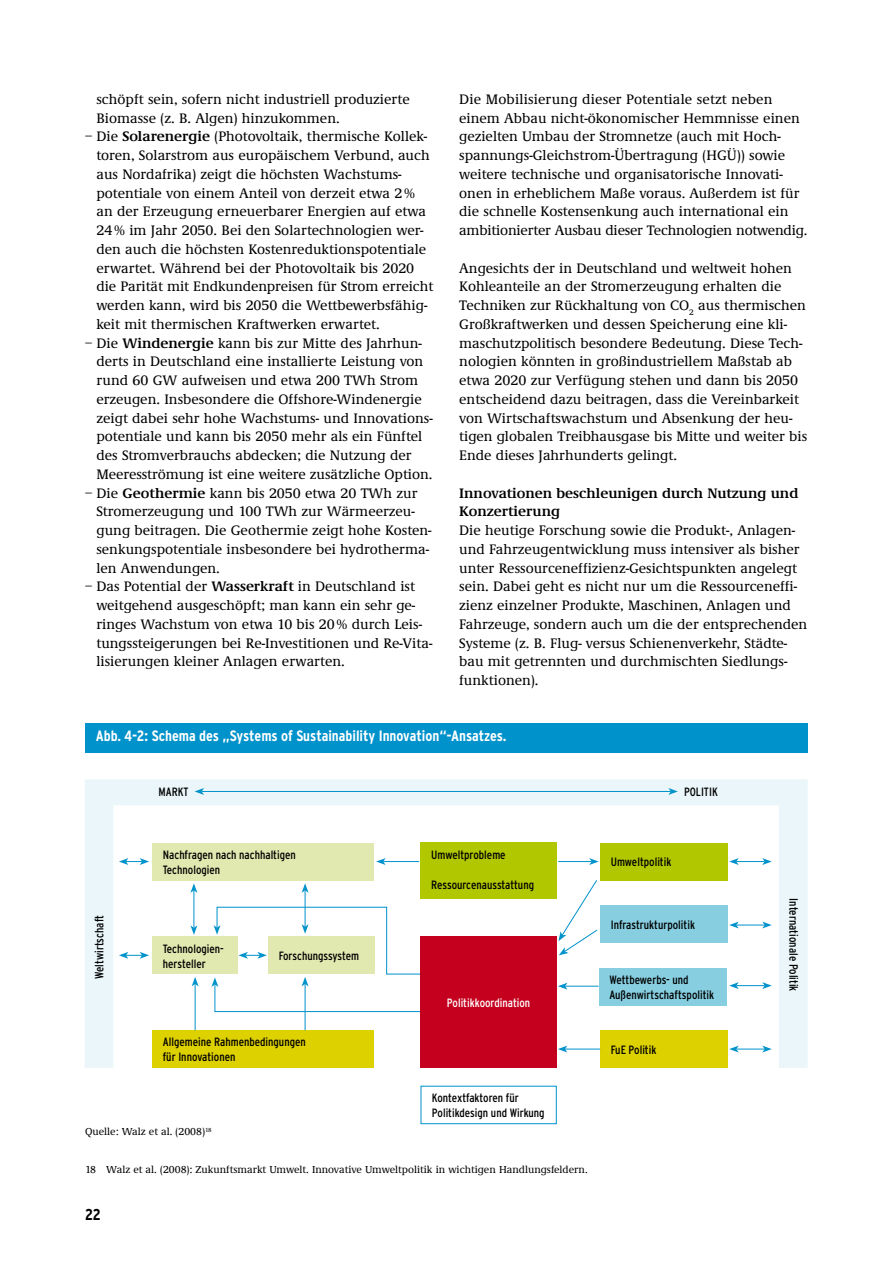
<style>
.page{position:relative;width:893px;height:1263px;background:#fff}
.page>*{position:absolute;margin:0;border:0;box-sizing:border-box;transform-origin:0 0}
.t1{font:700 condensed 15.75px "Interstate";color:#000}
.t2{font:700 condensed 15px "Interstate";color:#fff}
.t3{font:500 14.25px/18.8px "Demos EF";color:#000}
.t4{font:600 14.25px/18.8px "Demos EF";color:#000}
.t5{font:condensed 12px/15px "Interstate";color:#000}
.t6{font:condensed 12px "Interstate";color:#fff}
.t7{font:500 10.5px "Demos EF";color:#000}
.s1{font-weight:600}
</style>
<div class="page">
<svg style="left:85px;top:779px;width:722px;height:289px"></svg>
<div style="left:421px;top:843px;width:136px;height:56px;background:#b1c800"></div>
<div style="left:152px;top:843px;width:221px;height:37px;background:#e2e9b0"></div>
<div style="left:600px;top:843px;width:128px;height:37px;background:#b1c800"></div>
<div style="left:599px;top:968px;width:127px;height:37px;background:#86cee0"></div>
<div style="left:600px;top:905px;width:128px;height:38px;background:#86cee0"></div>
<div style="left:600px;top:1030px;width:128px;height:38px;background:#ddd100"></div>
<div style="left:152px;top:936px;width:85px;height:38px;background:#e2e9b0"></div>
<div style="left:152px;top:1030px;width:221px;height:38px;background:#ded100"></div>
<div style="left:421px;top:1086px;width:136px;height:38px;border:1px solid #0092cb"></div>
<div style="left:421px;top:936px;width:136px;height:132px;background:#c5001e"></div>
<hr style="left:194px;top:890px;width:1px;height:38px;background:#0092cb">
<svg style="left:190px;top:883px;width:7px;height:10px"></svg>
<svg style="left:190px;top:925px;width:7px;height:10px"></svg>
<hr style="left:305px;top:890px;width:1px;height:37px;background:#0092cb">
<svg style="left:302px;top:883px;width:7px;height:10px"></svg>
<hr style="left:305px;top:984px;width:1px;height:46px;background:#0092cb">
<hr style="left:195px;top:984px;width:1px;height:46px;background:#0092cb">
<svg style="left:192px;top:977px;width:7px;height:9px"></svg>
<svg style="left:119px;top:858px;width:30px;height:7px"></svg>
<svg style="left:119px;top:952px;width:30px;height:7px"></svg>
<hr style="left:565px;top:1049px;width:35px;height:1px;background:#0092cb">
<svg style="left:558px;top:1045px;width:9px;height:7px"></svg>
<svg style="left:729px;top:1045px;width:43px;height:7px"></svg>
<hr style="left:565px;top:986px;width:34px;height:1px;background:#0092cb">
<svg style="left:558px;top:983px;width:9px;height:7px"></svg>
<svg style="left:729px;top:982px;width:43px;height:7px"></svg>
<svg style="left:729px;top:921px;width:43px;height:7px"></svg>
<svg style="left:729px;top:858px;width:43px;height:7px"></svg>
<hr style="left:558px;top:861px;width:34px;height:1px;background:#0092cb">
<svg style="left:589px;top:858px;width:10px;height:7px"></svg>
<hr style="left:383px;top:861px;width:36px;height:1px;background:#0092cb">
<svg style="left:376px;top:858px;width:10px;height:7px"></svg>
<hr style="left:202px;top:791px;width:469px;height:1px;background:#0092cb">
<svg style="left:668px;top:788px;width:10px;height:7px"></svg>
<svg style="left:195px;top:788px;width:9px;height:7px"></svg>
<svg style="left:558px;top:879px;width:40px;height:76px"></svg>
<svg style="left:211px;top:906px;width:210px;height:106px"></svg>
<div style="left:85px;top:723px;width:723px;height:29px;background:#0092cb"></div>
<p class="t3" style="left:96px;top:90px;width:315px">schöpft sein, sofern nicht industriell produzierte<br>Biomasse (z. B. Algen) hinzukommen.</p>
<p class="t3" style="left:96px;top:128px;width:338px;text-indent:-11px">– Die <span class="s1">Solarenergie</span> (Photovoltaik, thermische Kollek&shy;toren, Solarstrom aus europäischem Verbund, auch aus Nordafrika) zeigt die höchsten Wachstums&shy;potentiale von einem Anteil von derzeit etwa 2% an der Erzeugung erneuerbarer Energien auf etwa 24% im Jahr 2050. Bei den Solartechnologien wer&shy;den auch die höchsten Kostenreduktionspotentiale erwartet. Während bei der Photovoltaik bis 2020 die Parität mit Endkundenpreisen für Strom erreicht werden kann, wird bis 2050 die Wettbewerbsfähig&shy;keit mit thermischen Kraftwerken erwartet.</p>
<p class="t3" style="left:96px;top:334px;width:338px;text-indent:-11px">– Die <span class="s1">Windenergie</span> kann bis zur Mitte des Jahrhun&shy;derts in Deutschland eine installierte Leistung von rund 60 GW aufweisen und etwa 200 TWh Strom erzeugen. Insbesondere die Offshore-Windenergie zeigt dabei sehr hohe Wachstums- und Innovations&shy;potentiale und kann bis 2050 mehr als ein Fünftel des Stromverbrauchs abdecken; die Nutzung der Meeresströmung ist eine weitere zusätzliche Option.</p>
<p class="t3" style="left:96px;top:484px;width:337px;text-indent:-11px">– Die <span class="s1">Geothermie</span> kann bis 2050 etwa 20 TWh zur Stromerzeugung und 100 TWh zur Wärmeerzeu&shy;gung beitragen. Die Geothermie zeigt hohe Kosten&shy;senkungspotentiale insbesondere bei hydrotherma&shy;len Anwendungen.</p>
<p class="t3" style="left:96px;top:578px;width:338px;text-indent:-11px">– Das Potential der <span class="s1">Wasserkraft</span> in Deutschland ist weitgehend ausgeschöpft; man kann ein sehr ge&shy;ringes Wachstum von etwa 10 bis 20% durch Leis&shy;tungssteigerungen bei Re-Investitionen und Re-Vita&shy;lisierungen kleiner Anlagen erwarten.</p>
<p class="t3" style="left:459px;top:90px;width:350px">Die Mobilisierung dieser Potentiale setzt neben einem Abbau nicht-ökonomischer Hemmnisse einen gezielten Umbau der Stromnetze (auch mit Hoch&shy;spannungs-Gleichstrom-Übertragung (HGÜ)) sowie weitere technische und organisatorische Innovati&shy;onen in erheblichem Maße voraus. Außerdem ist für die schnelle Kostensenkung auch international ein ambitionierter Ausbau dieser Technologien notwendig.</p>
<p class="t3" style="left:459px;top:259px;width:349px">Angesichts der in Deutschland und weltweit hohen Kohleanteile an der Stromerzeugung erhalten die Techniken zur Rückhaltung von CO<sub>2</sub> aus thermischen Großkraftwerken und dessen Speicherung eine kli&shy;maschutzpolitisch besondere Bedeutung. Diese Tech&shy;nologien könnten in großindustriellem Maßstab ab etwa 2020 zur Verfügung stehen und dann bis 2050 entscheidend dazu beitragen, dass die Vereinbarkeit von Wirtschaftswachstum und Absenkung der heu&shy;tigen globalen Treibhausgase bis Mitte und weiter bis Ende dieses Jahrhunderts gelingt.</p>
<p class="t4" style="left:459px;top:484px;width:341px">Innovationen beschleunigen durch Nutzung und<br>Konzertierung</p>
<p class="t3" style="left:459px;top:521px;width:350px">Die heutige Forschung sowie die Produkt-, Anlagen&shy;und Fahrzeugentwicklung muss intensiver als bisher unter Ressourceneffizienz-Gesichtspunkten angelegt sein. Dabei geht es nicht nur um die Ressourceneffi&shy;zienz einzelner Produkte, Maschinen, Anlagen und Fahrzeuge, sondern auch um die der entsprechenden Systeme (z. B. Flug- versus Schienenverkehr, Städte&shy;bau mit getrennten und durchmischten Siedlungs&shy;funktionen).</p>
<p class="t2" style="left:96px;top:727px;width:412px">Abb. 4-2: Schema des „Systems of Sustainability Innovation“-Ansatzes.</p>
<p class="t5" style="left:159px;top:784px;width:32px">MARKT</p>
<p class="t5" style="left:684px;top:784px;width:35px">POLITIK</p>
<p class="t5" style="left:92px;top:979px;width:66px;rotate:-90deg">Weltwirtschaft</p>
<p class="t5" style="left:431px;top:847px;width:76px">Umweltprobleme</p>
<p class="t5" style="left:431px;top:877px;width:104px">Ressourcenausstattung</p>
<p class="t5" style="left:163px;top:847px;width:135px">Nachfragen nach nachhaltigen<br>Technologien</p>
<p class="t5" style="left:611px;top:854px;width:62px">Umweltpolitik</p>
<p class="t5" style="left:163px;top:941px;width:63px">Technologien&shy;hersteller</p>
<p class="t5" style="left:279px;top:948px;width:82px">Forschungssystem</p>
<p class="t5" style="left:163px;top:1034px;width:144px">Allgemeine Rahmenbedingungen für Innovationen</p>
<p class="t6" style="left:447px;top:996px;width:85px">Politikkoordination</p>
<p class="t5" style="left:432px;top:1090px;width:114px">Kontextfaktoren für<br>Politikdesign und Wirkung</p>
<p class="t5" style="left:611px;top:917px;width:86px">Infrastrukturpolitik</p>
<p class="t5" style="left:609px;top:972px;width:106px">Wettbewerbs- und<br>Außenwirtschaftspolitik</p>
<p class="t5" style="left:611px;top:1042px;width:47px">FuE Politik</p>
<p class="t7" style="left:85px;top:1126px;width:128px">Quelle: Walz et al. (2008)<sup>18</sup></p>
<p class="t7" style="left:85px;top:1164px;width:504px">18 Walz et al. (2008): Zukunftsmarkt Umwelt. Innovative Umweltpolitik in wichtigen Handlungsfeldern.</p>
<p class="t1" style="left:85px;top:1206px;width:17px">22</p>
<p class="t5" style="left:801px;top:898px;width:95px;rotate:90deg">Internationale Politik</p>
</div>
